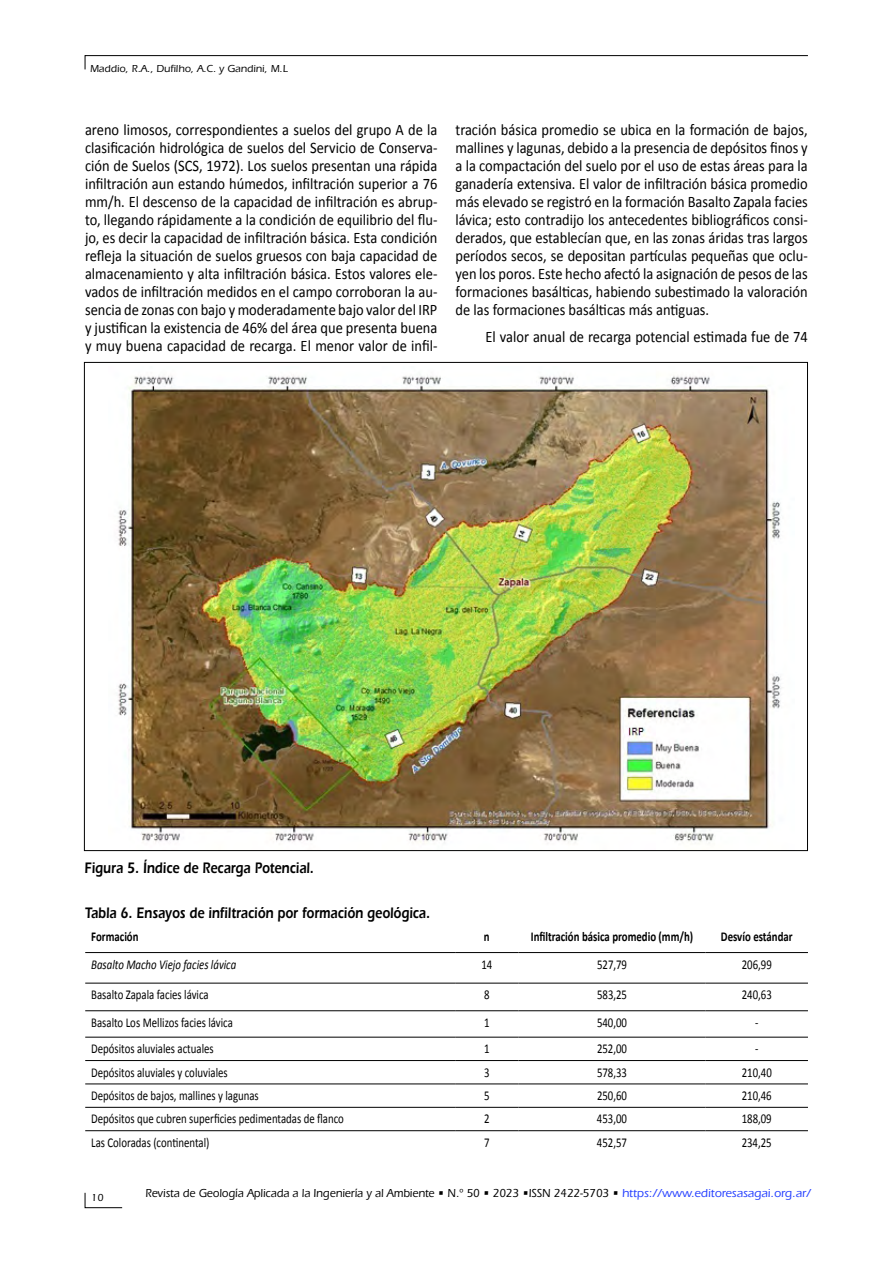
<style>
.page{position:relative;width:893px;height:1263px;background:#fff}
.page>*{position:absolute;margin:0;border:0;box-sizing:border-box;transform-origin:0 0}
.t1{font:16.05px/18px "Calibri";color:#000;text-align:justify;scale:.9 1}
.t2{font:600 15.75px "ITC Eras Std";color:#000;scale:.8 1}
.t3{font:13.5px "Calibri";color:#000;scale:.8 1}
.t4{font:700 13.5px "Calibri";color:#000;scale:.8 1}
.t5{font:italic 13.5px "Calibri";color:#000;scale:.8 1}
.t6{font:500 12px "ITC Eras Std";color:#000;scale:.93 1}
.t7{font:500 10.5px "ITC Eras Std";color:#000}
.s1{color:#2540ff}
</style>
<div class="page">
<svg style="left:85px;top:55px;width:723px;height:15px"></svg>
<svg style="left:85px;top:1192px;width:38px;height:16px"></svg>
<hr style="left:85px;top:952px;width:370px;height:1px;background:#000">
<hr style="left:455px;top:952px;width:63px;height:1px;background:#000">
<hr style="left:518px;top:952px;width:188px;height:1px;background:#000">
<hr style="left:706px;top:952px;width:102px;height:1px;background:#000">
<hr style="left:85px;top:983px;width:370px;height:1px;background:#000">
<hr style="left:455px;top:983px;width:63px;height:1px;background:#000">
<hr style="left:518px;top:983px;width:188px;height:1px;background:#000">
<hr style="left:706px;top:983px;width:102px;height:1px;background:#000">
<hr style="left:85px;top:1010px;width:370px;height:1px;background:#000">
<hr style="left:455px;top:1010px;width:63px;height:1px;background:#000">
<hr style="left:518px;top:1010px;width:188px;height:1px;background:#000">
<hr style="left:706px;top:1010px;width:102px;height:1px;background:#000">
<hr style="left:85px;top:1037px;width:370px;height:1px;background:#000">
<hr style="left:455px;top:1037px;width:63px;height:1px;background:#000">
<hr style="left:518px;top:1037px;width:188px;height:1px;background:#000">
<hr style="left:706px;top:1037px;width:102px;height:1px;background:#000">
<hr style="left:85px;top:1060px;width:370px;height:1px;background:#000">
<hr style="left:455px;top:1060px;width:63px;height:1px;background:#000">
<hr style="left:518px;top:1060px;width:188px;height:1px;background:#000">
<hr style="left:706px;top:1060px;width:102px;height:1px;background:#000">
<hr style="left:85px;top:1084px;width:370px;height:1px;background:#000">
<hr style="left:455px;top:1084px;width:63px;height:1px;background:#000">
<hr style="left:518px;top:1084px;width:188px;height:1px;background:#000">
<hr style="left:706px;top:1084px;width:102px;height:1px;background:#000">
<hr style="left:85px;top:1107px;width:370px;height:1px;background:#000">
<hr style="left:455px;top:1107px;width:63px;height:1px;background:#000">
<hr style="left:518px;top:1107px;width:188px;height:1px;background:#000">
<hr style="left:706px;top:1107px;width:102px;height:1px;background:#000">
<hr style="left:85px;top:1130px;width:370px;height:1px;background:#000">
<hr style="left:455px;top:1130px;width:63px;height:1px;background:#000">
<hr style="left:518px;top:1130px;width:188px;height:1px;background:#000">
<hr style="left:706px;top:1130px;width:102px;height:1px;background:#000">
<img style="left:118px;top:375px;width:663px;height:469px">
<p class="t7" style="left:90px;top:63px;width:199px">Maddio, R.A., Dufilho, A.C. y Gandini, M.L</p>
<p class="t1" style="left:85px;top:120px;width:393px">areno limosos, correspondientes a suelos del grupo A de la clasificación hidrológica de suelos del Servicio de Conserva&shy;ción de Suelos (SCS, 1972). Los suelos presentan una rápida infiltración aun estando húmedos, infiltración superior a 76 mm/h. El descenso de la capacidad de infiltración es abrup&shy;to, llegando rápidamente a la condición de equilibrio del flu&shy;jo, es decir la capacidad de infiltración básica. Esta condición refleja la situación de suelos gruesos con baja capacidad de almacenamiento y alta infiltración básica. Estos valores ele&shy;vados de infiltración medidos en el campo corroboran la au&shy;sencia de zonas con bajo y moderadamente bajo valor del IRP y justifican la existencia de 46% del área que presenta buena y muy buena capacidad de recarga. El menor valor de infil-</p>
<p class="t1" style="left:455px;top:120px;width:393px">tración básica promedio se ubica en la formación de bajos, mallines y lagunas, debido a la presencia de depósitos finos y a la compactación del suelo por el uso de estas áreas para la ganadería extensiva. El valor de infiltración básica promedio más elevado se registró en la formación Basalto Zapala facies lávica; esto contradijo los antecedentes bibliográficos consi&shy;derados, que establecían que, en las zonas áridas tras largos períodos secos, se depositan partículas pequeñas que oclu&shy;yen los poros. Este hecho afectó la asignación de pesos de las formaciones basálticas, habiendo subestimado la valoración de las formaciones basálticas más antiguas.</p>
<p class="t1" style="left:485px;top:327px;width:360px">El valor anual de recarga potencial estimada fue de 74</p>
<p class="t2" style="left:85px;top:859px;width:288px">Figura 5. Índice de Recarga Potencial.</p>
<p class="t2" style="left:85px;top:904px;width:433px">Tabla 6. Ensayos de infiltración por formación geológica.</p>
<p class="t4" style="left:91px;top:927px;width:61px">Formación</p>
<p class="t4" style="left:484px;top:927px;width:9px">n</p>
<p class="t4" style="left:531px;top:927px;width:205px">Infiltración básica promedio (mm/h)</p>
<p class="t4" style="left:721px;top:927px;width:91px">Desvío estándar</p>
<p class="t5" style="left:91px;top:955px;width:183px">Basalto Macho Viejo facies lávica</p>
<p class="t3" style="left:481px;top:955px;width:15px">14</p>
<p class="t3" style="left:597px;top:955px;width:39px">527,79</p>
<p class="t3" style="left:742px;top:955px;width:39px">206,99</p>
<p class="t3" style="left:91px;top:985px;width:148px">Basalto Zapala facies lávica</p>
<p class="t3" style="left:484px;top:985px;width:8px">8</p>
<p class="t3" style="left:597px;top:985px;width:39px">583,25</p>
<p class="t3" style="left:742px;top:985px;width:39px">240,63</p>
<p class="t3" style="left:91px;top:1013px;width:179px">Basalto Los Mellizos facies lávica</p>
<p class="t3" style="left:484px;top:1013px;width:8px">1</p>
<p class="t3" style="left:597px;top:1013px;width:39px">540,00</p>
<p class="t3" style="left:755px;top:1013px;width:6px">-</p>
<p class="t3" style="left:91px;top:1039px;width:155px">Depósitos aluviales actuales</p>
<p class="t3" style="left:484px;top:1039px;width:8px">1</p>
<p class="t3" style="left:597px;top:1039px;width:39px">252,00</p>
<p class="t3" style="left:755px;top:1039px;width:6px">-</p>
<p class="t3" style="left:91px;top:1063px;width:172px">Depósitos aluviales y coluviales</p>
<p class="t3" style="left:484px;top:1063px;width:8px">3</p>
<p class="t3" style="left:597px;top:1063px;width:39px">578,33</p>
<p class="t3" style="left:742px;top:1063px;width:39px">210,40</p>
<p class="t3" style="left:91px;top:1086px;width:211px">Depósitos de bajos, mallines y lagunas</p>
<p class="t3" style="left:484px;top:1086px;width:8px">5</p>
<p class="t3" style="left:597px;top:1086px;width:39px">250,60</p>
<p class="t3" style="left:742px;top:1086px;width:39px">210,46</p>
<p class="t3" style="left:91px;top:1109px;width:317px">Depósitos que cubren superficies pedimentadas de flanco</p>
<p class="t3" style="left:484px;top:1109px;width:8px">2</p>
<p class="t3" style="left:597px;top:1109px;width:39px">453,00</p>
<p class="t3" style="left:742px;top:1109px;width:39px">188,09</p>
<p class="t3" style="left:91px;top:1133px;width:149px">Las Coloradas (continental)</p>
<p class="t3" style="left:484px;top:1133px;width:8px">7</p>
<p class="t3" style="left:597px;top:1133px;width:39px">452,57</p>
<p class="t3" style="left:742px;top:1133px;width:39px">234,25</p>
<p class="t7" style="left:91px;top:1191px;width:14px">10</p>
<p class="t6" style="left:145px;top:1186px;width:717px">Revista de Geología Aplicada a la Ingeniería y al Ambiente • N.º 50 • 2023 •ISSN 2422-5703 • <span class="s1">https://www.editoresasagai.org.ar/</span></p>
</div>
